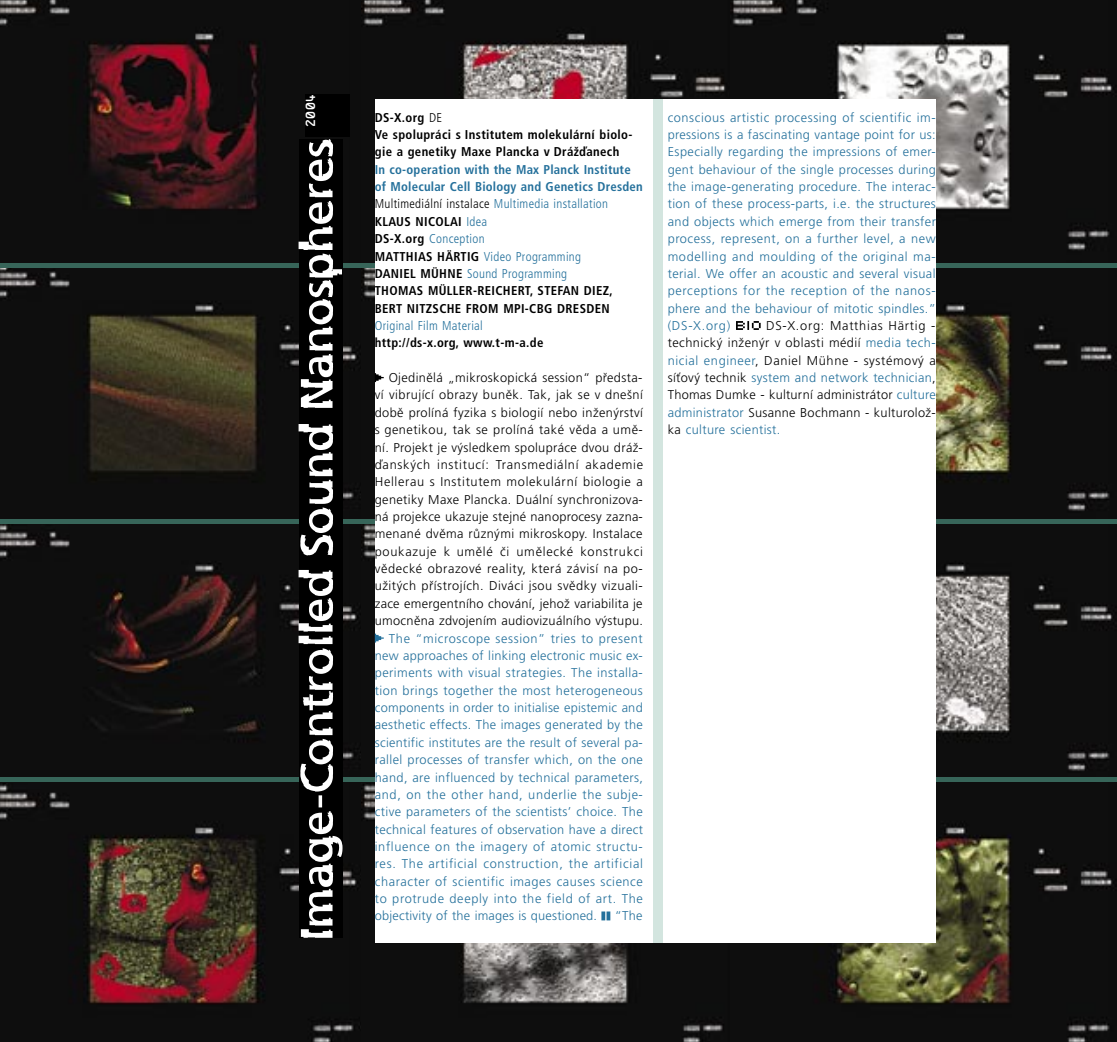
<style>
.page{position:relative;width:1117px;height:1042px;background:#fff}
.page>*{position:absolute;margin:0;border:0;box-sizing:border-box;transform-origin:0 0}
.t1{font:300 12.78px/17.3px "Frutiger CE";letter-spacing:.03em;color:#24709b;text-align:justify}
.t2{font:300 12.78px/17.3px "Frutiger CE";letter-spacing:.025em;color:#000;text-align:justify}
.t3{font:700 condensed 12.78px/17.3px "Frutiger CE";letter-spacing:.025em;color:#000}
.t4{font:300 condensed 12.78px "Frutiger CE";letter-spacing:.025em;color:#24709b}
.t5{font:700 12.78px "Coma 01";color:#fff}
.s1{font-weight:300}
.s2{color:#24709b}
.s3{font-weight:300;color:#24709b}
</style>
<div class="page">
<img style="left:0;top:268px;width:361px;height:251px">
<svg style="left:361px;top:268px;width:14px;height:251px;background:#141414"></svg>
<img style="left:0;top:782px;width:361px;height:260px">
<svg style="left:361px;top:782px;width:369px;height:260px;background:#292828"></svg>
<svg style="left:730px;top:782px;width:386px;height:260px;background:#25241a"></svg>
<svg style="left:936px;top:268px;width:180px;height:251px;background:#27261c"></svg>
<img style="left:0;top:524px;width:361px;height:253px">
<svg style="left:361px;top:524px;width:14px;height:253px;background:#151514"></svg>
<svg style="left:936px;top:524px;width:180px;height:253px;background:#333231"></svg>
<img style="left:0;top:0;width:361px;height:263px">
<svg style="left:361px;top:0;width:369px;height:263px;background:#322d2d"></svg>
<svg style="left:730px;top:0;width:386px;height:263px;background:#3c3b3b"></svg>
<div style="left:0;top:263px;width:1116px;height:5px;background:#376559"></div>
<div style="left:0;top:519px;width:1116px;height:5px;background:#376559"></div>
<div style="left:0;top:777px;width:1116px;height:5px;background:#376559"></div>
<div style="left:375px;top:99px;width:560px;height:844px;background:#fff"></div>
<svg style="left:375px;top:373px;width:8px;height:9px"></svg>
<svg style="left:375px;top:633px;width:8px;height:9px"></svg>
<svg style="left:601px;top:911px;width:9px;height:9px"></svg>
<svg style="left:736px;top:321px;width:24px;height:9px"></svg>
<div style="left:652px;top:99px;width:10px;height:844px;background:#d3e5df"></div>
<div style="left:298px;top:139px;width:44px;height:799px;background:#000"></div>
<svg style="left:298px;top:424px;width:35px;height:131px"></svg>
<svg style="left:298px;top:139px;width:44px;height:269px"></svg>
<svg style="left:298px;top:570px;width:44px;height:368px"></svg>
<div style="left:305px;top:94px;width:45px;height:43px;background:#000"></div>
<p class="t5" style="left:303px;top:127px;width:33px;rotate:-90deg">2004</p>
<p class="t3" style="left:375px;top:109px;width:259px">DS-X.org <span class="s1">DE<br></span>Ve spolupráci s Institutem molekulární biolo&shy;gie a genetiky Maxe Plancka v Drážďanech</p>
<p class="t3" style="left:375px;top:161px;width:269px"><span class="s2">In co-operation with the Max Planck Institute of Molecular Cell Biology and Genetics Dresden </span><span class="s1">Multimediální instalace</span> <span class="s3">Multimedia installation </span>KLAUS NICOLAI <span class="s3">Idea<br></span>DS-X.org <span class="s3">Conception<br></span>MATTHIAS HÄRTIG <span class="s3">Video Programming<br></span>DANIEL MÜHNE <span class="s3">Sound Programming<br></span>THOMAS MÜLLER-REICHERT, STEFAN DIEZ, BERT NITZSCHE FROM MPI-CBG DRESDEN</p>
<p class="t4" style="left:375px;top:318px;width:109px">Original Film Material</p>
<p class="t3" style="left:375px;top:334px;width:170px">http://ds-x.org, www.t-m-a.de</p>
<p class="t2" style="left:375px;top:369px;width:270px;text-indent:14px">Ojedinělá „mikroskopická session“ předsta&shy;ví vibrující obrazy buněk. Tak, jak se v dnešní době prolíná fyzika s biologií nebo inženýrství s genetikou, tak se prolíná také věda a umě&shy;ní. Projekt je výsledkem spolupráce dvou dráž&shy;ďanských institucí: Transmediální akademie Hellerau s Institutem molekulární biologie a genetiky Maxe Plancka. Duální synchronizova&shy;ná projekce ukazuje stejné nanoprocesy zazna&shy;menané dvěma různými mikroskopy. Instalace poukazuje k umělé či umělecké konstrukci vědecké obrazové reality, která závisí na po&shy;užitých přístrojích. Diváci jsou svědky vizuali&shy;zace emergentního chování, jehož variabilita je umocněna zdvojením audiovizuálního výstupu.</p>
<p class="t1" style="left:375px;top:629px;width:270px;text-indent:14px">The “microscope session” tries to present new approaches of linking electronic music ex&shy;periments with visual strategies. The installa&shy;tion brings together the most heterogeneous components in order to initialise epistemic and aesthetic effects. The images generated by the scientific institutes are the result of several pa&shy;rallel processes of transfer which, on the one hand, are influenced by technical parameters, and, on the other hand, underlie the subje&shy;ctive parameters of the scientists’ choice. The technical features of observation have a direct influence on the imagery of atomic structu&shy;res. The artificial construction, the artificial character of scientific images causes science to protrude deeply into the field of art. The objectivity of the images is questioned.</p>
<p class="t1" style="left:614px;top:907px;width:29px">“The</p>
<p class="t1" style="left:667px;top:108px;width:270px">conscious artistic processing of scientific im&shy;pressions is a fascinating vantage point for us:<br>Especially regarding the impressions of emer&shy;gent behaviour of the single processes during the image-generating procedure. The interac&shy;tion of these process-parts, i.e. the structures and objects which emerge from their transfer process, represent, on a further level, a new modelling and moulding of the original ma&shy;terial. We offer an acoustic and several visual perceptions for the reception of the nanos&shy;phere and the behaviour of mitotic spindles.” (DS-X.org)</p>
<p class="t2" style="left:667px;top:317px;width:269px;text-indent:98px">DS-X.org: Matthias Härtig - technický inženýr v oblasti médií <span class="s2">media tech&shy;nicial engineer</span>, Daniel Mühne - systémový a síťový technik <span class="s2">system and network technician</span>, Thomas Dumke - kulturní administrátor <span class="s2">culture administrator</span> Susanne Bochmann - kulturolož&shy;ka <span class="s2">culture scientist.</span></p>
</div>
